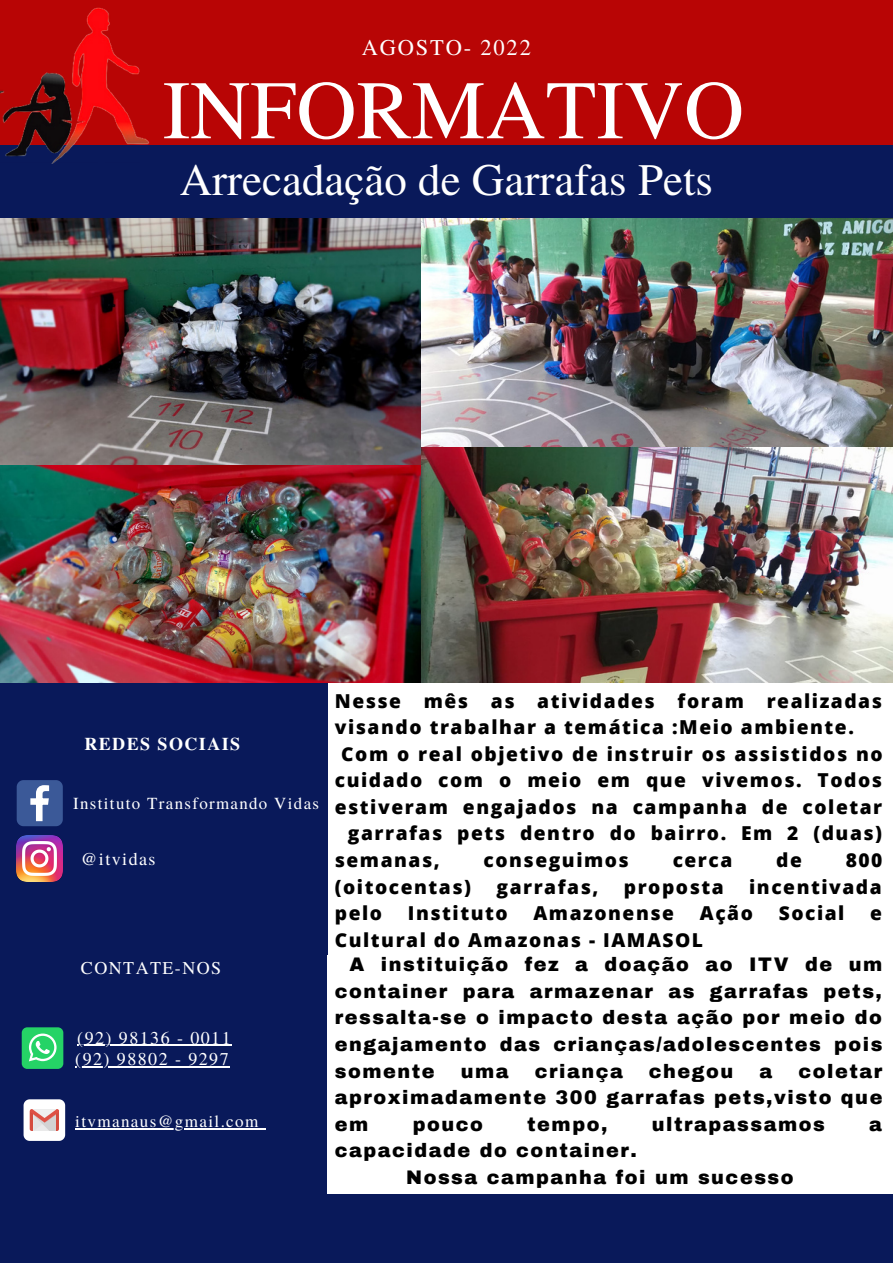
<style>
.page{position:relative;width:893px;height:1264px;background:#fff}
.page>*{position:absolute;margin:0;border:0;box-sizing:border-box;transform-origin:0 0}
.t1{font:82.95px "Te X Gyre Termes";color:#fff}
.t2{font:45px "Te X Gyre Termes";color:#fff}
.t3{font:22.5px "Te X Gyre Termes";letter-spacing:.08em;color:#fff}
.t4{font:800 19.2px "Open Sans";letter-spacing:.08em;color:#000}
.t5{font:900 19.2px/26.5px "Archivo";letter-spacing:.08em;color:#000;text-align:justify}
.t6{font:18px/21.1px "Te X Gyre Termes";letter-spacing:.08em;color:#fff}
.t7{font:700 18px "Te X Gyre Termes";letter-spacing:.08em;color:#fff}
.t8{font:17.1px "Te X Gyre Termes";letter-spacing:.08em;color:#fff}
.t9{font:16.8px "Te X Gyre Termes";letter-spacing:.08em;color:#fff}
</style>
<div class="page">
<div style="left:0;top:0;width:892px;height:145px;background:#b80505"></div>
<div style="left:0;top:146px;width:892px;height:73px;background:#09195a"></div>
<img style="left:0;top:7px;width:158px;height:156px">
<div style="left:0;top:1193px;width:892px;height:69px;background:#09195a"></div>
<div style="left:0;top:681px;width:327px;height:273px;background:#09195a"></div>
<svg style="left:17px;top:780px;width:46px;height:46px;background:#5972a6"></svg>
<img style="left:17px;top:835px;width:46px;height:46px">
<div style="left:0;top:953px;width:327px;height:251px;background:#09195a"></div>
<div style="left:22px;top:1027px;width:41px;height:41px;background:#25d366;border-radius:6px"></div>
<svg style="left:29px;top:1033px;width:28px;height:28px"></svg>
<svg style="left:24px;top:1099px;width:41px;height:41px;background:#eddad9"></svg>
<img style="left:0;top:219px;width:421px;height:247px">
<img style="left:0;top:466px;width:422px;height:217px">
<img style="left:421px;top:218px;width:471px;height:464px">
<hr style="left:77px;top:1044px;width:155px;height:2px;background:#fff">
<hr style="left:75px;top:1066px;width:155px;height:1px;background:#fff">
<hr style="left:75px;top:1128px;width:185px;height:1px;background:#fff">
<p class="t3" style="left:362px;top:31px;width:171px">AGOSTO- 2022</p>
<h1 class="t1" style="left:163px;top:51px;width:583px">INFORMATIVO</h1>
<h2 class="t2" style="left:180px;top:148px;width:535px">Arrecadação de Garrafas Pets</h2>
<p class="t7" style="left:84px;top:729px;width:157px">REDES SOCIAIS</p>
<p class="t9" style="left:73px;top:791px;width:247px">Instituto Transformando Vidas</p>
<p class="t6" style="left:81px;top:847px;width:76px">@itvidas</p>
<p class="t6" style="left:81px;top:956px;width:142px">CONTATE-NOS</p>
<p class="t6" style="left:75px;top:1026px;width:157px">(92) 98136 - 0011 (92) 98802 - 9297</p>
<p class="t8" style="left:75px;top:1108px;width:185px">itvmanaus@gmail.com</p>
<p class="t4" style="left:335px;top:687px;width:548px">Nesse mês as atividades foram realizadas</p>
<p class="t4" style="left:335px;top:713px;width:520px">visando trabalhar a temática :Meio ambiente.</p>
<p class="t4" style="left:341px;top:740px;width:543px">Com o real objetivo de instruir os assistidos no</p>
<p class="t4" style="left:335px;top:766px;width:549px">cuidado com o meio em que vivemos. Todos</p>
<p class="t4" style="left:335px;top:793px;width:549px">estiveram engajados na campanha de coletar</p>
<p class="t4" style="left:348px;top:820px;width:535px">garrafas pets dentro do bairro. Em 2 (duas)</p>
<p class="t4" style="left:335px;top:846px;width:106px">semanas,</p>
<p class="t4" style="left:483px;top:846px;width:147px">conseguimos</p>
<p class="t4" style="left:672px;top:846px;width:61px">cerca</p>
<p class="t4" style="left:776px;top:846px;width:27px">de</p>
<p class="t4" style="left:845px;top:846px;width:38px">800</p>
<p class="t4" style="left:335px;top:873px;width:138px">(oitocentas)</p>
<p class="t4" style="left:496px;top:873px;width:103px">garrafas,</p>
<p class="t4" style="left:623px;top:873px;width:101px">proposta</p>
<p class="t4" style="left:749px;top:873px;width:134px">incentivada</p>
<p class="t4" style="left:335px;top:899px;width:49px">pelo</p>
<p class="t4" style="left:408px;top:899px;width:101px">Instituto</p>
<p class="t4" style="left:533px;top:899px;width:142px">Amazonense</p>
<p class="t4" style="left:699px;top:899px;width:55px">Ação</p>
<p class="t4" style="left:778px;top:899px;width:67px">Social</p>
<p class="t4" style="left:870px;top:899px;width:13px">e</p>
<p class="t4" style="left:335px;top:926px;width:370px">Cultural do Amazonas - IAMASOL</p>
<p class="t5" style="left:335px;top:951px;width:549px;text-indent:15px">A instituição fez a doação ao ITV de um container para armazenar as garrafas pets, ressalta-se o impacto desta ação por meio do engajamento das crianças/adolescentes pois somente</p>
<p class="t5" style="left:335px;top:1057px;width:549px;text-indent:463px">coletar aproximadamente 300 garrafas pets,visto que em</p>
<p class="t5" style="left:460px;top:1057px;width:49px">uma</p>
<p class="t5" style="left:534px;top:1057px;width:90px">criança</p>
<p class="t5" style="left:649px;top:1057px;width:86px">chegou</p>
<p class="t5" style="left:759px;top:1057px;width:14px">a</p>
<p class="t5" style="left:412px;top:1110px;width:72px">pouco</p>
<p class="t5" style="left:527px;top:1110px;width:82px">tempo,</p>
<p class="t5" style="left:651px;top:1110px;width:174px">ultrapassamos</p>
<p class="t5" style="left:869px;top:1110px;width:14px">a</p>
<p class="t5" style="left:406px;top:1137px;width:389px;text-indent:-71px">capacidade do container.<br>Nossa campanha foi um sucesso</p>
</div>
